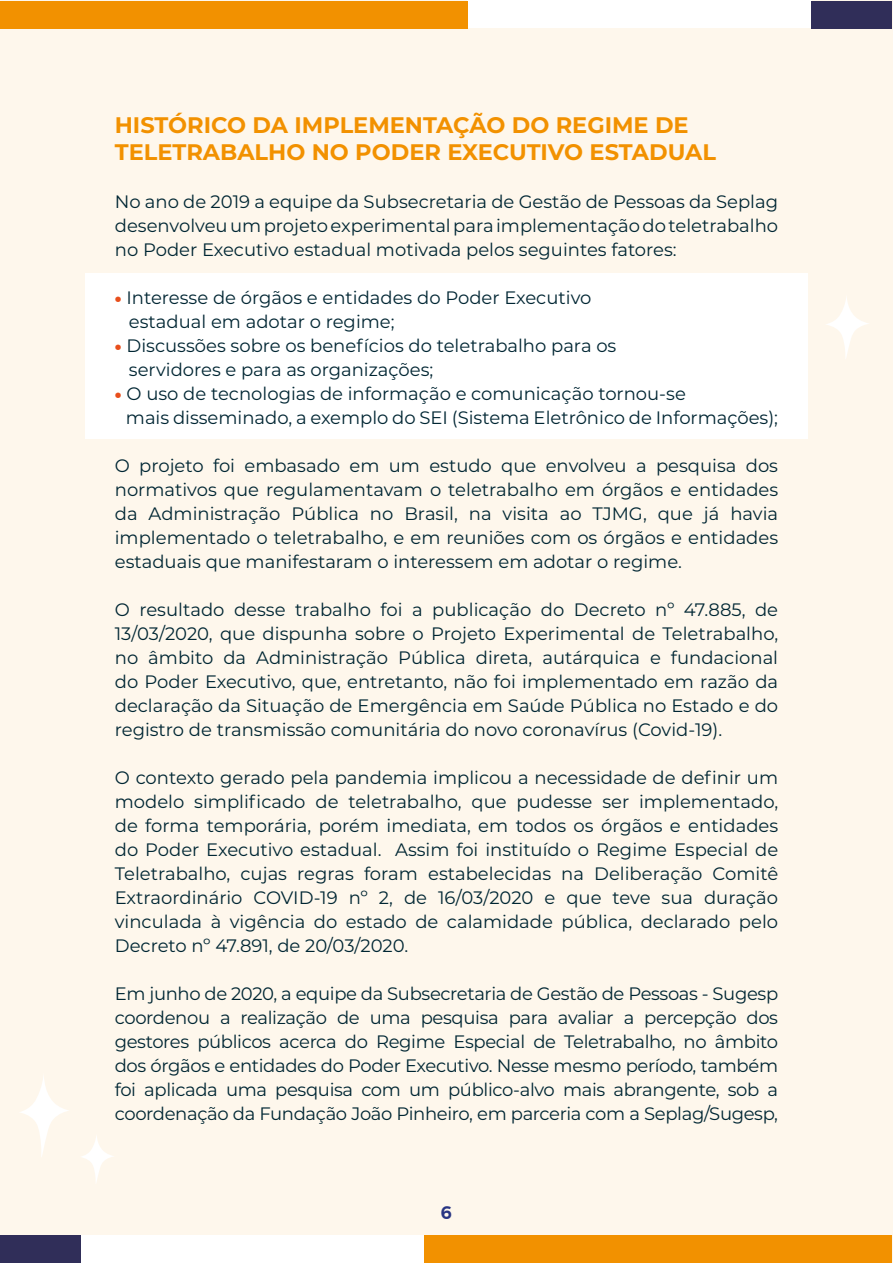
<style>
.page{position:relative;width:893px;height:1263px;background:#fef7ec}
.page>*{position:absolute;margin:0;border:0;box-sizing:border-box;transform-origin:0 0}
.t1{font:700 22.5px/27px "Montserrat";color:#f29100}
.t2{font:18px/24px "Montserrat";color:#002633;text-align:justify}
.t3{font:600 18px "Montserrat";color:#283583}
.s1{font-weight:900;font-size:16.5px;color:#e84f1c}
</style>
<div class="page">
<div style="left:424px;top:1235px;width:467px;height:28px;background:#f29100"></div>
<div style="left:79px;top:1235px;width:345px;height:28px;background:#fff"></div>
<div style="left:467px;top:0;width:344px;height:28px;background:#fff"></div>
<div style="left:0;top:1px;width:468px;height:27px;background:#f29100"></div>
<div style="left:0;top:1235px;width:80px;height:28px;background:#302e59"></div>
<div style="left:811px;top:1px;width:80px;height:27px;background:#302e59"></div>
<svg style="left:826px;top:297px;width:42px;height:61px"></svg>
<svg style="left:20px;top:1076px;width:48px;height:81px"></svg>
<svg style="left:82px;top:1136px;width:31px;height:46px"></svg>
<div style="left:85px;top:274px;width:723px;height:165px;background:#fff"></div>
<p class="t1" style="left:115px;top:110px;width:603px">HISTÓRICO DA IMPLEMENTAÇÃO DO REGIME DE<br>TELETRABALHO NO PODER EXECUTIVO ESTADUAL</p>
<p class="t2" style="left:115px;top:189px;width:665px">No ano de 2019 a equipe da Subsecretaria de Gestão de Pessoas da Seplag desenvolveu um projeto experimental para implementação do teletrabalho no Poder Executivo estadual motivada pelos seguintes fatores:</p>
<p class="t2" style="left:129px;top:285px;width:464px;text-indent:-14px"><span class="s1">•</span> Interesse de órgãos e entidades do Poder Executivo estadual em adotar o regime;</p>
<p class="t2" style="left:129px;top:333px;width:489px;text-indent:-14px"><span class="s1">•</span> Discussões sobre os benefícios do teletrabalho para os servidores e para as organizações;</p>
<p class="t2" style="left:126px;top:381px;width:654px;text-indent:-11px"><span class="s1">•</span> O uso de tecnologias de informação e comunicação tornou-se<br>mais disseminado, a exemplo do SEI (Sistema Eletrônico de Informações);</p>
<p class="t2" style="left:115px;top:453px;width:665px">O projeto foi embasado em um estudo que envolveu a pesquisa dos normativos que regulamentavam o teletrabalho em órgãos e entidades da Administração Pública no Brasil, na visita ao TJMG, que já havia implementado o teletrabalho, e em reuniões com os órgãos e entidades estaduais que manifestaram o interessem em adotar o regime.</p>
<p class="t2" style="left:115px;top:597px;width:665px">O resultado desse trabalho foi a publicação do Decreto nº 47.885, de 13/03/2020, que dispunha sobre o Projeto Experimental de Teletrabalho, no âmbito da Administração Pública direta, autárquica e fundacional do Poder Executivo, que, entretanto, não foi implementado em razão da declaração da Situação de Emergência em Saúde Pública no Estado e do registro de transmissão comunitária do novo coronavírus (Covid-19).</p>
<p class="t2" style="left:115px;top:765px;width:665px">O contexto gerado pela pandemia implicou a necessidade de definir um modelo simplificado de teletrabalho, que pudesse ser implementado, de forma temporária, porém imediata, em todos os órgãos e entidades do Poder Executivo estadual. Assim foi instituído o Regime Especial de Teletrabalho, cujas regras foram estabelecidas na Deliberação Comitê Extraordinário COVID-19 nº 2, de 16/03/2020 e que teve sua duração vinculada à vigência do estado de calamidade pública, declarado pelo Decreto nº 47.891, de 20/03/2020.</p>
<p class="t2" style="left:115px;top:981px;width:665px">Em junho de 2020, a equipe da Subsecretaria de Gestão de Pessoas - Sugesp coordenou a realização de uma pesquisa para avaliar a percepção dos gestores públicos acerca do Regime Especial de Teletrabalho, no âmbito dos órgãos e entidades do Poder Executivo. Nesse mesmo período, também foi aplicada uma pesquisa com um público-alvo mais abrangente, sob a coordenação da Fundação João Pinheiro, em parceria com a Seplag/Sugesp,</p>
<p class="t3" style="left:441px;top:1198px;width:13px">6</p>
</div>
